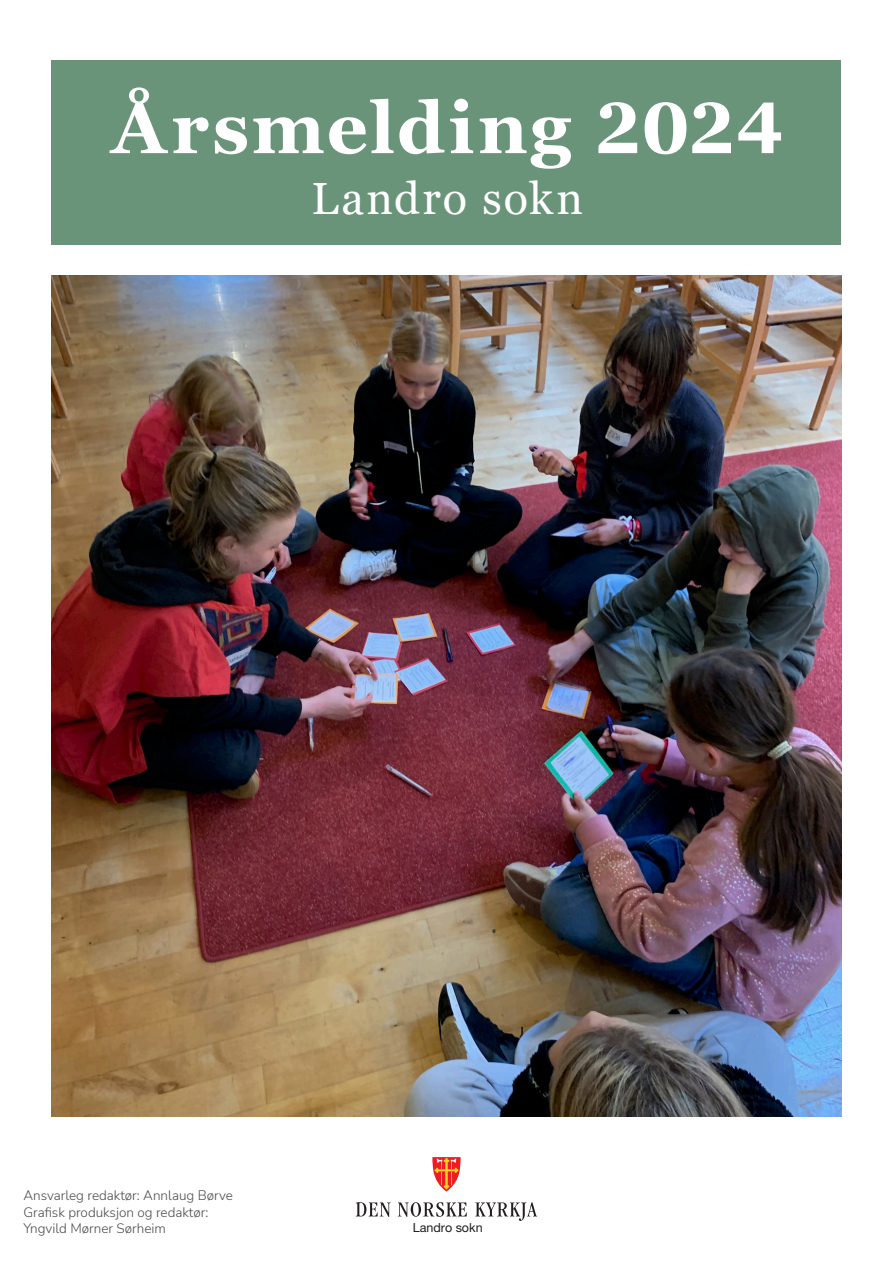
<style>
.page{position:relative;width:893px;height:1263px;background:#fff}
.page>*{position:absolute;margin:0;border:0;box-sizing:border-box;transform-origin:0 0}
.t1{font:700 72px "Georgia";letter-spacing:.03em;color:#fff}
.t2{font:45px "Georgia";letter-spacing:.05em;color:#fff}
.Grå_tekst{font:300 13.5px/16.2px "Nunito Sans";color:#4b4c4d}
.t3{font:12.6px "Helvetica Neue";color:#231f20}
</style>
<div class="page">
<img style="left:52px;top:275px;width:789px;height:841px">
<div style="left:52px;top:60px;width:789px;height:184px;background:#699479"></div>
<svg style="left:432px;top:1157px;width:29px;height:34px"></svg>
<svg style="left:356px;top:1202px;width:35px;height:15px"></svg>
<svg style="left:398px;top:1202px;width:69px;height:15px"></svg>
<svg style="left:475px;top:1202px;width:62px;height:19px"></svg>
<p class="t1" style="left:111px;top:82px;width:673px">Årsmelding 2024</p>
<p class="t2" style="left:311px;top:171px;width:273px">Landro sokn</p>
<p class="Grå_tekst" style="left:23px;top:1187px;width:211px">Ansvarleg redaktør: Annlaug Børve<br>Grafisk produksjon og redaktør:<br>Yngvild Mørner Sørheim</p>
<p class="t3" style="left:413px;top:1220px;width:71px">Landro sokn</p>
</div>
